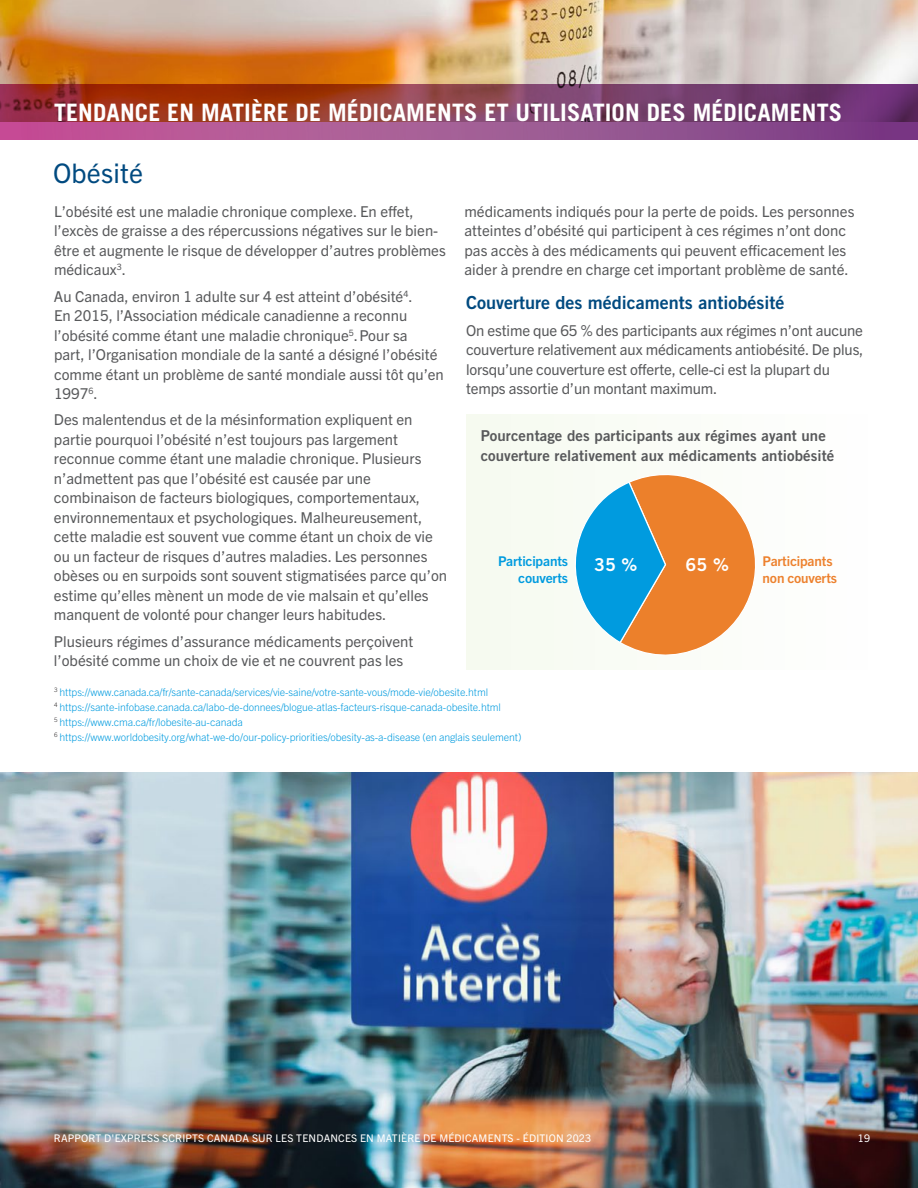
<style>
.page{position:relative;width:918px;height:1188px;background:#fff}
.page>*{position:absolute;margin:0;border:0;box-sizing:border-box;transform-origin:0 0}
.t1{font:27px "Trade Gothic Next LT Pro";letter-spacing:.005em;color:#004a80}
.t2{font:700 24px "Trade Gothic";letter-spacing:.005em;color:#fff}
.t3{font:18px "Trade Gothic Bold Two";color:#004a80}
.t4{font:17.85px "Trade Gothic Bold Two";color:#fff}
.t5{font:15px/19.5px "Trade Gothic Next LT Pro";color:#58595b}
.t6{font:15px/19.5px "Trade Gothic Bold Two";letter-spacing:.005em;color:#58595b}
.t7{font:700 13.5px/16.5px "Trade Gothic Next LT Pro";letter-spacing:-.01em;color:#ed812d}
.t8{font:700 13.5px/16.5px "Trade Gothic Next LT Pro";letter-spacing:-.01em;color:#009bdf;text-align:right}
.t9{font:300 10.5px/15px "Trade Gothic Next LT Pro";letter-spacing:-.01em;color:#009bdf}
.t10{font:10.5px "Trade Gothic Next LT Pro";letter-spacing:.02em;color:#fff}
</style>
<div class="page">
<img style="left:0;top:772px;width:918px;height:416px">
<img style="left:0;top:0;width:918px;height:85px">
<svg style="left:0;top:85px;width:918px;height:55px;background:#904260"></svg>
<div style="left:466px;top:414px;width:452px;height:256px;background:#fcfdfa"></div>
<svg style="left:575px;top:475px;width:180px;height:180px"></svg>
<h2 class="t2" style="left:54px;top:98px;width:790px">TENDANCE EN MATIÈRE DE MÉDICAMENTS ET UTILISATION DES MÉDICAMENTS</h2>
<h1 class="t1" style="left:53px;top:154px;width:91px">Obésité</h1>
<p class="t5" style="left:54px;top:201px;width:393px">L’obésité est une maladie chronique complexe. En effet, l’excès de graisse a des répercussions négatives sur le bien&shy;être et augmente le risque de développer d’autres problèmes médicaux<sup>3</sup>.</p>
<p class="t5" style="left:54px;top:285px;width:391px">Au Canada, environ 1 adulte sur 4 est atteint d’obésité<sup>4</sup>.<br>En 2015, l’Association médicale canadienne a reconnu l’obésité comme étant une maladie chronique<sup>5</sup>. Pour sa<br>part, l’Organisation mondiale de la santé a désigné l’obésité comme étant un problème de santé mondiale aussi tôt qu’en 1997<sup>6</sup>.</p>
<p class="t5" style="left:54px;top:409px;width:395px">Des malentendus et de la mésinformation expliquent en partie pourquoi l’obésité n’est toujours pas largement reconnue comme étant une maladie chronique. Plusieurs n’admettent pas que l’obésité est causée par une combinaison de facteurs biologiques, comportementaux, environnementaux et psychologiques. Malheureusement, cette maladie est souvent vue comme étant un choix de vie ou un facteur de risques d’autres maladies. Les personnes obèses ou en surpoids sont souvent stigmatisées parce qu’on estime qu’elles mènent un mode de vie malsain et qu’elles manquent de volonté pour changer leurs habitudes.</p>
<p class="t5" style="left:54px;top:630px;width:361px">Plusieurs régimes d’assurance médicaments perçoivent l’obésité comme un choix de vie et ne couvrent pas les</p>
<p class="t5" style="left:465px;top:201px;width:391px">médicaments indiqués pour la perte de poids. Les personnes atteintes d’obésité qui participent à ces régimes n’ont donc pas accès à des médicaments qui peuvent efficacement les aider à prendre en charge cet important problème de santé.</p>
<p class="t3" style="left:466px;top:292px;width:320px">Couverture des médicaments antiobésité</p>
<p class="t5" style="left:466px;top:319px;width:399px">On estime que 65 % des participants aux régimes n’ont aucune couverture relativement aux médicaments antiobésité. De plus, lorsqu’une couverture est offerte, celle-ci est la plupart du temps assortie d’un montant maximum.</p>
<p class="t6" style="left:481px;top:426px;width:355px">Pourcentage des participants aux régimes ayant une couverture relativement aux médicaments antiobésité</p>
<p class="t8" style="left:498px;top:552px;width:71px">Participants couverts</p>
<p class="t7" style="left:763px;top:552px;width:76px">Participants non couverts</p>
<p class="t4" style="left:594px;top:554px;width:45px">35 %</p>
<p class="t4" style="left:686px;top:554px;width:45px">65 %</p>
<p class="t9" style="left:54px;top:684px;width:469px"><sup>3</sup> https://www.canada.ca/fr/sante-canada/services/vie-saine/votre-sante-vous/mode-vie/obesite.html<br><sup>4</sup> https://sante-infobase.canada.ca/labo-de-donnees/blogue-atlas-facteurs-risque-canada-obesite.html<br><sup>5</sup> https://www.cma.ca/fr/lobesite-au-canada<br><sup>6</sup> https://www.worldobesity.org/what-we-do/our-policy-priorities/obesity-as-a-disease (en anglais seulement)</p>
<p class="t10" style="left:54px;top:1131px;width:539px">RAPPORT D'EXPRESS SCRIPTS CANADA SUR LES TENDANCES EN MATIÈRE DE MÉDICAMENTS - ÉDITION 2023</p>
<p class="t10" style="left:858px;top:1131px;width:14px">19</p>
</div>
